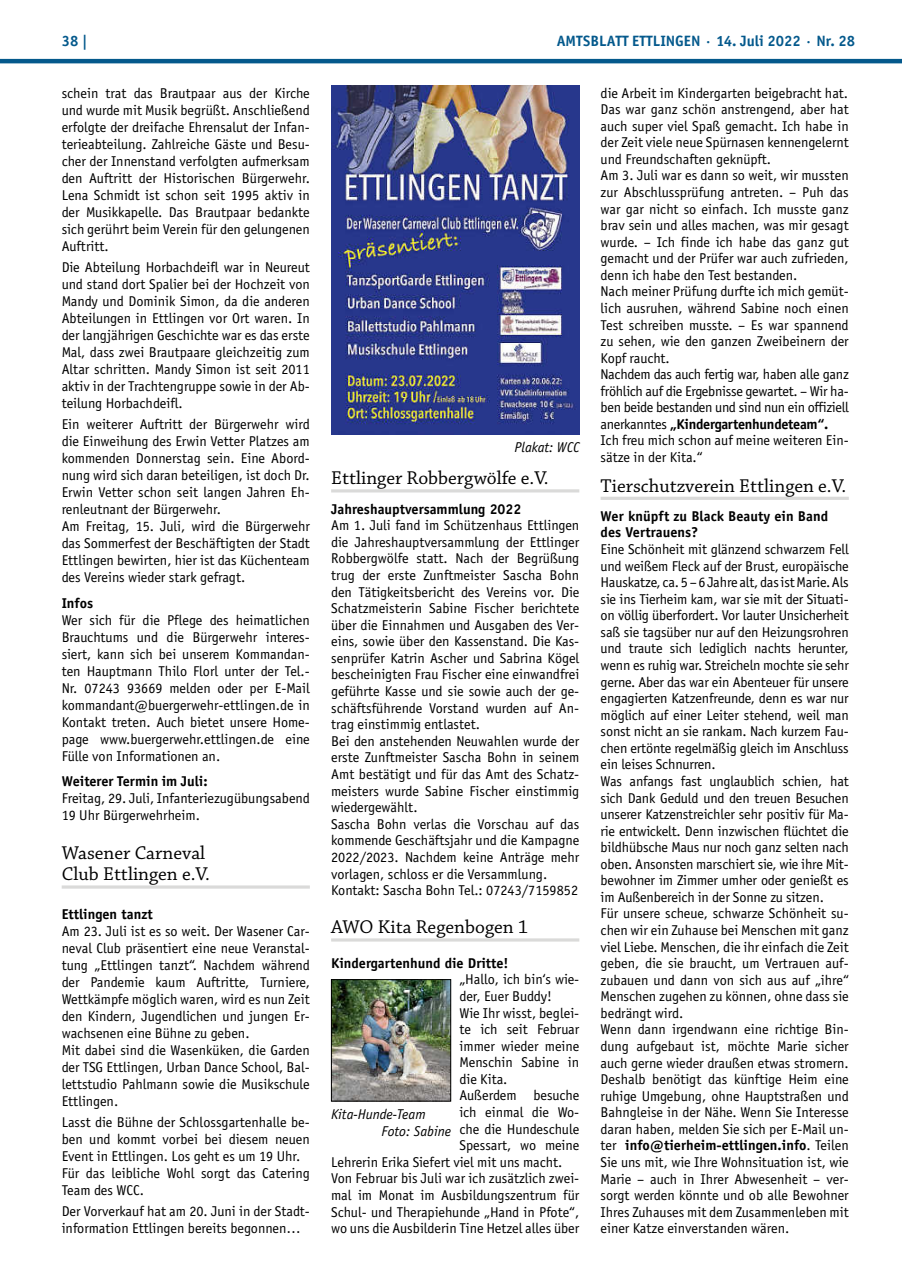
<style>
.page{position:relative;width:902px;height:1280px;background:#fff}
.page>*{position:absolute;margin:0;border:0;box-sizing:border-box;transform-origin:0 0}
.t1{font:19.5px/21.5px "Chaparral Pro";color:#000}
.t2{font:700 15px "Officina Sans";color:#04598c}
.t3{font:14.25px/16.5px "Officina Sans";color:#000}
.t4{font:700 14.25px/16.5px "Officina Sans";color:#000}
.t5{font:italic 14.25px/16.5px "Officina Sans";color:#000}
.s1{font-weight:700}
</style>
<div class="page">
<hr style="left:0;top:59px;width:901px;height:4px;background:#04598c">
<hr style="left:62px;top:885px;width:248px;height:4px;background:#e2e2e1">
<hr style="left:331px;top:489px;width:248px;height:3px;background:#dadad9">
<hr style="left:331px;top:938px;width:248px;height:3px;background:#dadad9">
<img style="left:331px;top:85px;width:248px;height:349px">
<img style="left:333px;top:981px;width:116px;height:118px">
<div style="left:331px;top:979px;width:120px;height:122px;border:1px solid #000"></div>
<hr style="left:600px;top:497px;width:248px;height:3px;background:#dadad9">
<p class="t2" style="left:62px;top:32px;width:28px">38 |</p>
<p class="t2" style="left:556px;top:32px;width:300px">AMTSBLATT ETTLINGEN · 14. Juli 2022 · Nr. 28</p>
<p class="t3" style="left:62px;top:84px;width:250px;line-height:17px;text-align:justify">schein trat das Brautpaar aus der Kirche und wurde mit Musik begrüßt. Anschließend erfolgte der dreifache Ehrensalut der Infan&shy;terieabteilung. Zahlreiche Gäste und Besu&shy;cher der Innenstand verfolgten aufmerksam den Auftritt der Historischen Bürgerwehr.<br>Lena Schmidt ist schon seit 1995 aktiv in der Musikkapelle. Das Brautpaar bedankte sich gerührt beim Verein für den gelungenen Auftritt.</p>
<p class="t3" style="left:62px;top:259px;width:250px;line-height:17px;text-align:justify">Die Abteilung Horbachdeifl war in Neureut und stand dort Spalier bei der Hochzeit von Mandy und Dominik Simon, da die anderen Abteilungen in Ettlingen vor Ort waren. In der langjährigen Geschichte war es das erste Mal, dass zwei Brautpaare gleichzeitig zum Altar schritten. Mandy Simon ist seit 2011 aktiv in der Trachtengruppe sowie in der Ab&shy;teilung Horbachdeifl.</p>
<p class="t3" style="left:62px;top:416px;width:250px;line-height:17px">Ein weiterer Auftritt der Bürgerwehr wird die Einweihung des Erwin Vetter Platzes am kommenden Donnerstag sein. Eine Abord&shy;nung wird sich daran beteiligen, ist doch Dr.<br>Erwin Vetter schon seit langen Jahren Eh&shy;renleutnant der Bürgerwehr.<br>Am Freitag, 15. Juli, wird die Bürgerwehr das Sommerfest der Beschäftigten der Stadt Ettlingen bewirten, hier ist das Küchenteam des Vereins wieder stark gefragt.</p>
<p class="t4" style="left:62px;top:594px;width:33px">Infos</p>
<p class="t3" style="left:62px;top:611px;width:250px;line-height:17px;text-align:justify">Wer sich für die Pflege des heimatlichen Brauchtums und die Bürgerwehr interes&shy;siert, kann sich bei unserem Kommandan&shy;ten Hauptmann Thilo Florl unter der Tel.- Nr. 07243 93669 melden oder per E-Mail kommandant@buergerwehr-ettlingen.de in Kontakt treten. Auch bietet unsere Home&shy;page www.buergerwehr.ettlingen.de eine Fülle von Informationen an.</p>
<p class="t4" style="left:62px;top:773px;width:147px">Weiterer Termin im Juli:</p>
<p class="t3" style="left:62px;top:790px;width:250px;line-height:17px">Freitag, 29. Juli, Infanteriezugübungsabend<br>19 Uhr Bürgerwehrheim.</p>
<h1 class="t1" style="left:62px;top:843px;width:150px">Wasener Carneval<br>Club Ettlingen e.V.</h1>
<p class="t4" style="left:62px;top:905px;width:92px">Ettlingen tanzt</p>
<p class="t3" style="left:62px;top:922px;width:250px;line-height:17px">Am 23. Juli ist es so weit. Der Wasener Car&shy;neval Club präsentiert eine neue Veranstal&shy;tung „Ettlingen tanzt“. Nachdem während der Pandemie kaum Auftritte, Turniere, Wettkämpfe möglich waren, wird es nun Zeit den Kindern, Jugendlichen und jungen Er&shy;wachsenen eine Bühne zu geben.<br>Mit dabei sind die Wasenküken, die Garden der TSG Ettlingen, Urban Dance School, Bal&shy;lettstudio Pahlmann sowie die Musikschule Ettlingen.</p>
<p class="t3" style="left:62px;top:1114px;width:250px;line-height:17px">Lasst die Bühne der Schlossgartenhalle be&shy;ben und kommt vorbei bei diesem neuen Event in Ettlingen. Los geht es um 19 Uhr.<br>Für das leibliche Wohl sorgt das Catering Team des WCC.</p>
<p class="t3" style="left:62px;top:1203px;width:250px;line-height:17px">Der Vorverkauf hat am 20. Juni in der Stadt&shy;information Ettlingen bereits begonnen…</p>
<p class="t3" style="left:600px;top:85px;width:250px">die Arbeit im Kindergarten beigebracht hat.<br>Das war ganz schön anstrengend, aber hat auch super viel Spaß gemacht. Ich habe in der Zeit viele neue Spürnasen kennengelernt und Freundschaften geknüpft.<br>Am 3. Juli war es dann so weit, wir mussten zur Abschlussprüfung antreten. – Puh das war gar nicht so einfach. Ich musste ganz brav sein und alles machen, was mir gesagt wurde. – Ich finde ich habe das ganz gut gemacht und der Prüfer war auch zufrieden, denn ich habe den Test bestanden.<br>Nach meiner Prüfung durfte ich mich gemüt&shy;lich ausruhen, während Sabine noch einen Test schreiben musste. – Es war spannend zu sehen, wie den ganzen Zweibeinern der Kopf raucht.<br>Nachdem das auch fertig war, haben alle ganz fröhlich auf die Ergebnisse gewartet. – Wir ha&shy;ben beide bestanden und sind nun ein offiziell anerkanntes <span class="s1">„Kindergartenhundeteam“.<br></span>Ich freu mich schon auf meine weiteren Ein&shy;sätze in der Kita.“</p>
<h1 class="t1" style="left:600px;top:475px;width:247px">Tierschutzverein Ettlingen e.V.</h1>
<p class="t4" style="left:600px;top:508px;width:229px">Wer knüpft zu Black Beauty ein Band des Vertrauens?</p>
<p class="t3" style="left:600px;top:541px;width:250px">Eine Schönheit mit glänzend schwarzem Fell und weißem Fleck auf der Brust, europäische Hauskatze, ca. 5 – 6 Jahre alt, das ist Marie. Als sie ins Tierheim kam, war sie mit der Situati&shy;on völlig überfordert. Vor lauter Unsicherheit saß sie tagsüber nur auf den Heizungsrohren und traute sich lediglich nachts herunter, wenn es ruhig war. Streicheln mochte sie sehr gerne. Aber das war ein Abenteuer für unsere engagierten Katzenfreunde, denn es war nur möglich auf einer Leiter stehend, weil man sonst nicht an sie rankam. Nach kurzem Fau&shy;chen ertönte regelmäßig gleich im Anschluss ein leises Schnurren.<br>Was anfangs fast unglaublich schien, hat sich Dank Geduld und den treuen Besuchen unserer Katzenstreichler sehr positiv für Ma&shy;rie entwickelt. Denn inzwischen flüchtet die bildhübsche Maus nur noch ganz selten nach oben. Ansonsten marschiert sie, wie ihre Mit&shy;bewohner im Zimmer umher oder genießt es im Außenbereich in der Sonne zu sitzen.<br>Für unsere scheue, schwarze Schönheit su&shy;chen wir ein Zuhause bei Menschen mit ganz viel Liebe. Menschen, die ihr einfach die Zeit geben, die sie braucht, um Vertrauen auf&shy;zubauen und dann von sich aus auf „ihre“ Menschen zugehen zu können, ohne dass sie bedrängt wird.<br>Wenn dann irgendwann eine richtige Bin&shy;dung aufgebaut ist, möchte Marie sicher auch gerne wieder draußen etwas stromern.<br>Deshalb benötigt das künftige Heim eine ruhige Umgebung, ohne Hauptstraßen und Bahngleise in der Nähe. Wenn Sie Interesse daran haben, melden Sie sich per E-Mail un&shy;ter <span class="s1">info@tierheim-ettlingen.info</span>. Teilen Sie uns mit, wie Ihre Wohnsituation ist, wie Marie – auch in Ihrer Abwesenheit – ver&shy;sorgt werden könnte und ob alle Bewohner Ihres Zuhauses mit dem Zusammenleben mit einer Katze einverstanden wären.</p>
<p class="t5" style="left:514px;top:439px;width:66px">Plakat: WCC</p>
<h1 class="t1" style="left:331px;top:468px;width:219px">Ettlinger Robbergwölfe e.V.</h1>
<p class="t4" style="left:331px;top:500px;width:192px">Jahreshauptversammlung 2022</p>
<p class="t3" style="left:331px;top:517px;width:250px">Am 1. Juli fand im Schützenhaus Ettlingen die Jahreshauptversammlung der Ettlinger Robbergwölfe statt. Nach der Begrüßung trug der erste Zunftmeister Sascha Bohn den Tätigkeitsbericht des Vereins vor. Die Schatzmeisterin Sabine Fischer berichtete über die Einnahmen und Ausgaben des Ver&shy;eins, sowie über den Kassenstand. Die Kas&shy;senprüfer Katrin Ascher und Sabrina Kögel bescheinigten Frau Fischer eine einwandfrei geführte Kasse und sie sowie auch der ge&shy;schäftsführende Vorstand wurden auf An&shy;trag einstimmig entlastet.<br>Bei den anstehenden Neuwahlen wurde der erste Zunftmeister Sascha Bohn in seinem Amt bestätigt und für das Amt des Schatz&shy;meisters wurde Sabine Fischer einstimmig wiedergewählt.<br>Sascha Bohn verlas die Vorschau auf das kommende Geschäftsjahr und die Kampagne 2022/2023. Nachdem keine Anträge mehr vorlagen, schloss er die Versammlung.<br>Kontakt: Sascha Bohn Tel.: 07243/7159852</p>
<h1 class="t1" style="left:331px;top:917px;width:199px">AWO Kita Regenbogen 1</h1>
<p class="t4" style="left:331px;top:954px;width:179px">Kindergartenhund die Dritte!</p>
<p class="t3" style="left:459px;top:971px;width:121px">„Hallo, ich bin‘s wie-</p>
<p class="t3" style="left:459px;top:988px;width:94px">der, Euer Buddy!</p>
<p class="t3" style="left:459px;top:1004px;width:121px">Wie Ihr wisst, beglei-</p>
<p class="t3" style="left:459px;top:1021px;width:121px">te ich seit Februar</p>
<p class="t3" style="left:459px;top:1038px;width:121px">immer wieder meine</p>
<p class="t3" style="left:459px;top:1054px;width:121px">Menschin Sabine in</p>
<p class="t3" style="left:459px;top:1071px;width:49px">die Kita.</p>
<p class="t3" style="left:459px;top:1087px;width:121px">Außerdem besuche</p>
<p class="t3" style="left:459px;top:1104px;width:121px">ich einmal die Wo-</p>
<p class="t3" style="left:459px;top:1120px;width:121px">che die Hundeschule</p>
<p class="t3" style="left:459px;top:1137px;width:121px">Spessart, wo meine</p>
<p class="t3" style="left:331px;top:1154px;width:232px">Lehrerin Erika Siefert viel mit uns macht.</p>
<p class="t3" style="left:331px;top:1170px;width:250px">Von Februar bis Juli war ich zusätzlich zwei-</p>
<p class="t3" style="left:331px;top:1187px;width:250px">mal im Monat im Ausbildungszentrum für</p>
<p class="t3" style="left:331px;top:1203px;width:250px">Schul- und Therapiehunde „Hand in Pfote“,</p>
<p class="t3" style="left:331px;top:1220px;width:250px">wo uns die Ausbilderin Tine Hetzel alles über</p>
<p class="t5" style="left:381px;top:1106px;width:71px;text-indent:-50px">Kita-Hunde-Team<br>Foto: Sabine</p>
</div>
